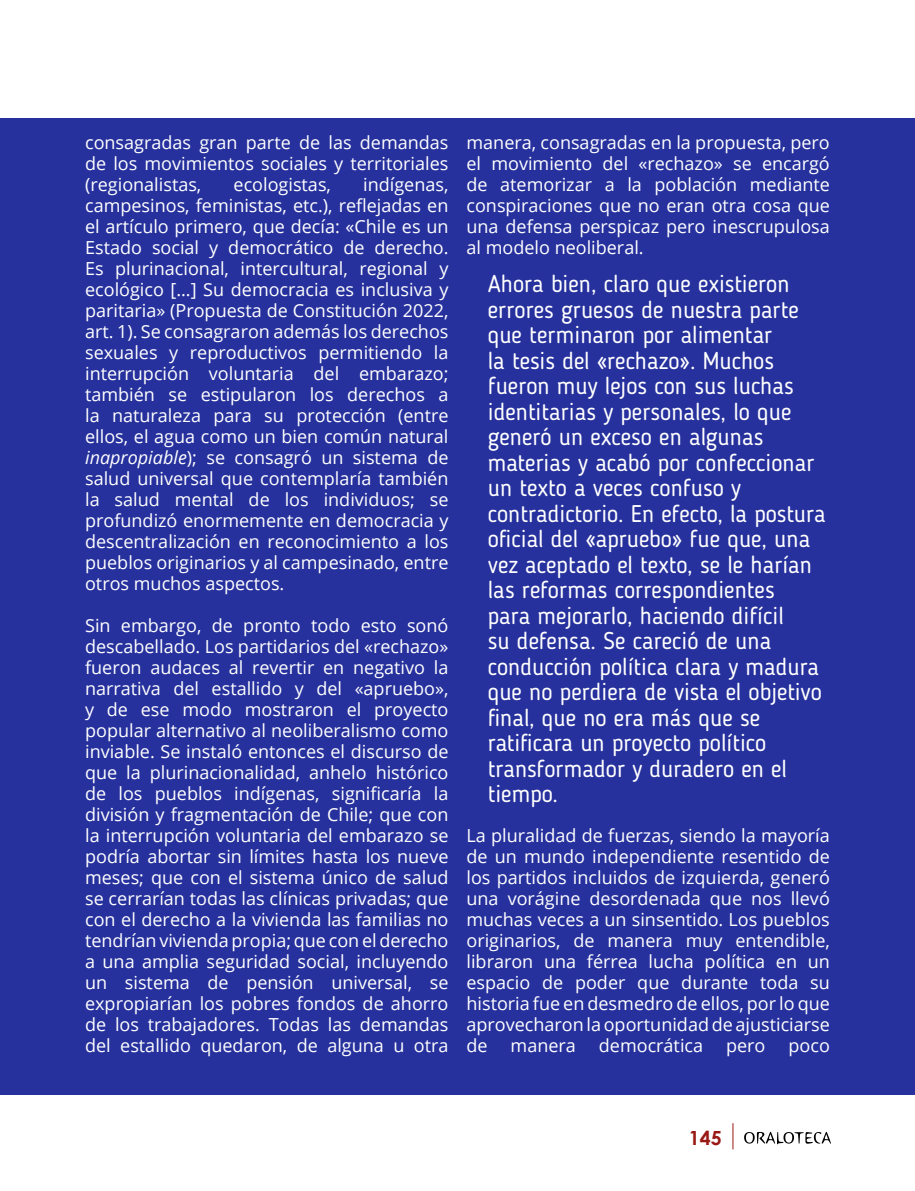
<style>
.page{position:relative;width:915px;height:1191px;background:#fff}
.page>*{position:absolute;margin:0;border:0;box-sizing:border-box;transform-origin:0 0}
.t1{font:24px/25.5px "Blogger Sans";color:#fff}
.t2{font:700 19.5px "Century Gothic";color:#991915}
.t3{font:18px/21px "Open Sans";color:#fff;text-align:justify}
.s1{font-style:italic}
</style>
<div class="page">
<svg style="left:744px;top:1131px;width:86px;height:13px"></svg>
<svg style="left:732px;top:1123px;width:1px;height:26px"></svg>
<div style="left:0;top:118px;width:914px;height:976px;background:#26319d"></div>
<p class="t3" style="left:85px;top:131px;width:365px">consagradas gran parte de las demandas de los movimientos sociales y territoriales (regionalistas,</p>
<p class="t3" style="left:85px;top:173px;width:365px;text-indent:278px">indígenas, campesinos, feministas, etc.), reflejadas en el artículo primero, que decía: «Chile es un Estado social y democrático de derecho.<br>Es plurinacional, intercultural, regional y ecológico […] Su democracia es inclusiva y paritaria» (Propuesta de Constitución 2022, art. 1). Se consagraron además los derechos sexuales y reproductivos permitiendo la interrupción voluntaria del embarazo; también se estipularon los derechos a la naturaleza para su protección (entre ellos, el agua como un bien común natural <span class="s1">inapropiable</span>); se consagró un sistema de salud universal que contemplaría también la salud mental de los individuos; se profundizó enormemente en democracia y descentralización en reconocimiento a los pueblos originarios y al campesinado, entre otros muchos aspectos.</p>
<p class="t3" style="left:85px;top:614px;width:365px">Sin embargo, de pronto todo esto sonó descabellado. Los partidarios del «rechazo» fueron audaces al revertir en negativo la narrativa del estallido y del «apruebo», y de ese modo mostraron el proyecto popular alternativo al neoliberalismo como inviable. Se instaló entonces el discurso de que la plurinacionalidad, anhelo histórico de los pueblos indígenas, significaría la división y fragmentación de Chile; que con la interrupción voluntaria del embarazo se podría abortar sin límites hasta los nueve meses; que con el sistema único de salud se cerrarían todas las clínicas privadas; que con el derecho a la vivienda las familias no tendrían vivienda propia; que con el derecho a una amplia seguridad social, incluyendo un sistema de pensión universal, se expropiarían los pobres fondos de ahorro de los trabajadores. Todas las demandas del estallido quedaron, de alguna u otra</p>
<p class="t3" style="left:233px;top:173px;width:99px">ecologistas,</p>
<p class="t3" style="left:466px;top:132px;width:365px">manera, consagradas en la propuesta, pero el movimiento del «rechazo» se encargó de atemorizar a la población mediante conspiraciones que no eran otra cosa que una defensa perspicaz pero inescrupulosa al modelo neoliberal.</p>
<p class="t1" style="left:487px;top:271px;width:339px">Ahora bien, claro que existieron errores gruesos de nuestra parte que terminaron por alimentar<br>la tesis del «rechazo». Muchos fueron muy lejos con sus luchas identitarias y personales, lo que generó un exceso en algunas materias y acabó por confeccionar un texto a veces confuso y contradictorio. En efecto, la postura oficial del «apruebo» fue que, una vez aceptado el texto, se le harían las reformas correspondientes<br>para mejorarlo, haciendo difícil<br>su defensa. Se careció de una conducción política clara y madura que no perdiera de vista el objetivo final, que no era más que se ratificara un proyecto político transformador y duradero en el tiempo.</p>
<p class="t3" style="left:466px;top:824px;width:365px">La pluralidad de fuerzas, siendo la mayoría de un mundo independiente resentido de los partidos incluidos de izquierda, generó una vorágine desordenada que nos llevó muchas veces a un sinsentido. Los pueblos originarios, de manera muy entendible, libraron una férrea lucha política en un espacio de poder que durante toda su historia fue en desmedro de ellos, por lo que aprovecharon la oportunidad de ajusticiarse de</p>
<p class="t3" style="left:510px;top:1034px;width:67px">manera</p>
<p class="t3" style="left:598px;top:1034px;width:106px">democrática</p>
<p class="t3" style="left:725px;top:1034px;width:41px">pero</p>
<p class="t3" style="left:788px;top:1034px;width:43px">poco</p>
<p class="t2" style="left:688px;top:1123px;width:34px">145</p>
</div>
